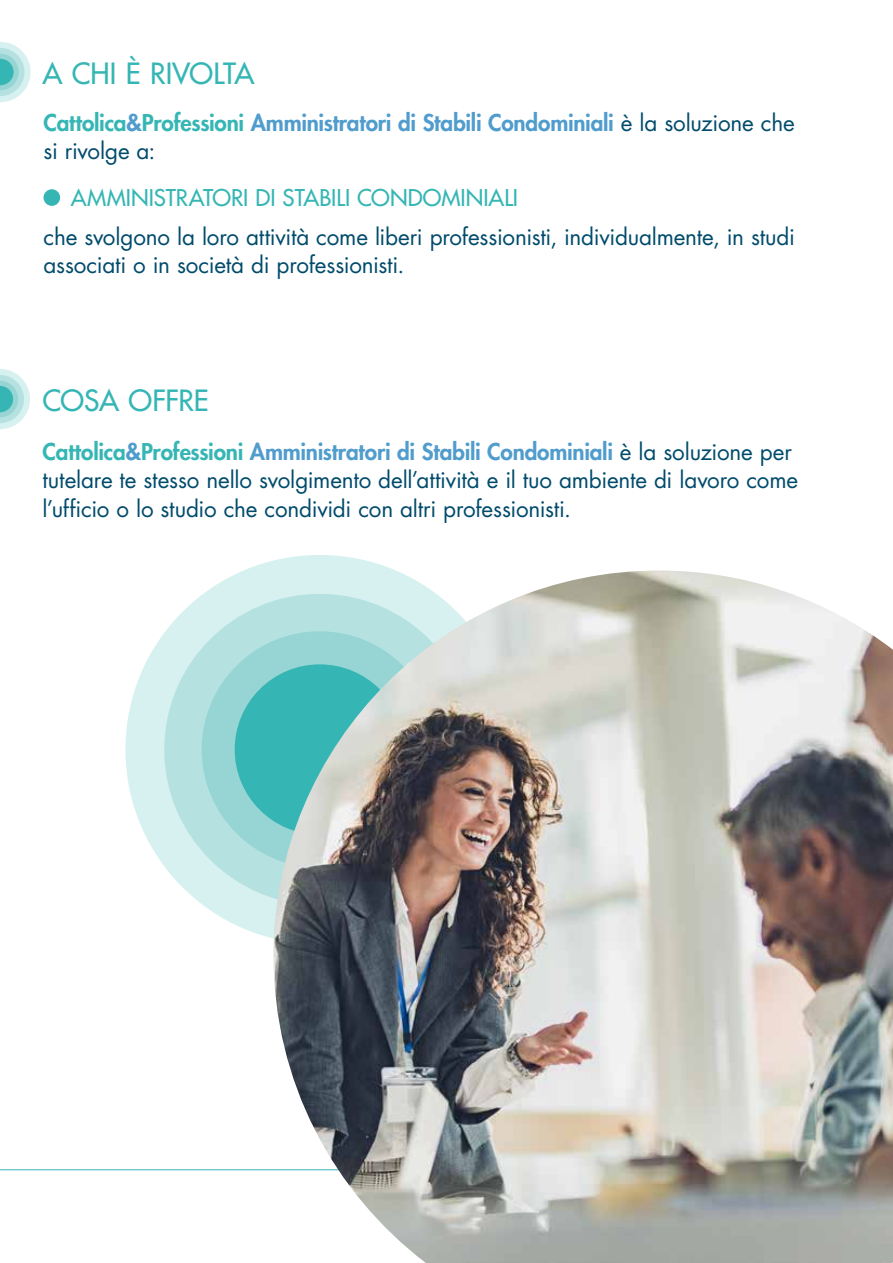
<style>
.page{position:relative;width:893px;height:1263px;background:#fff}
.page>*{position:absolute;margin:0;border:0;box-sizing:border-box;transform-origin:0 0}
.t1{font:500 28.5px "Futura Std";letter-spacing:-.01em;color:#35b6b4}
.t2{font:22.5px/28.5px "Futura Std";letter-spacing:-.01em;color:#004b6c}
.t3{font:800 22.5px/28.5px "Futura Std";letter-spacing:-.01em;color:#509ccd}
.t4{font:500 22.5px "Futura Std";color:#35b6b4}
.s1{color:#35b6b4}
.s2{font-weight:400;color:#004b6c}
.s3{font-weight:800;color:#35b6b4}
.s4{font-weight:800;color:#509ccd}
</style>
<div class="page">
<hr style="left:0;top:1169px;width:850px;height:1px;background:#35b6b4">
<div style="left:125px;top:555px;width:389px;height:389px;background:#d7f0f0;border-radius:50%"></div>
<div style="left:164px;top:594px;width:311px;height:311px;background:#b5e2e1;border-radius:50%"></div>
<div style="left:202px;top:631px;width:236px;height:237px;background:#97d5d4;border-radius:50%"></div>
<div style="left:235px;top:664px;width:170px;height:171px;background:#35b6b4;border-radius:50%"></div>
<div style="left:44px;top:189px;width:16px;height:17px;background:#35b6b4;border-radius:50%"></div>
<svg style="left:0;top:42px;width:31px;height:60px"></svg>
<svg style="left:0;top:369px;width:30px;height:60px"></svg>
<img style="left:274px;top:570px;width:619px;height:693px">
<p class="t1" style="left:42px;top:55px;width:214px">A CHI È RIVOLTA</p>
<p class="t3" style="left:43px;top:108px;width:753px"><span class="s1">Cattolica</span>&amp;<span class="s1">Professioni</span> Amministratori di Stabili Condominiali <span class="s2">è la soluzione che si rivolge a:</span></p>
<p class="t4" style="left:71px;top:183px;width:449px">AMMINISTRATORI DI STABILI CONDOMINIALI</p>
<p class="t2" style="left:43px;top:223px;width:753px">che svolgono la loro attività come liberi professionisti, individualmente, in studi associati o in società di professionisti.</p>
<p class="t1" style="left:42px;top:382px;width:168px">COSA OFFRE</p>
<p class="t2" style="left:43px;top:437px;width:757px"><span class="s3">Cattolica</span><span class="s4">&amp;</span><span class="s3">Professioni</span> <span class="s4">Amministratori di Stabili Condominiali</span> è la soluzione per tutelare te stesso nello svolgimento dell’attività e il tuo ambiente di lavoro come l’ufficio o lo studio che condividi con altri professionisti.</p>
</div>
